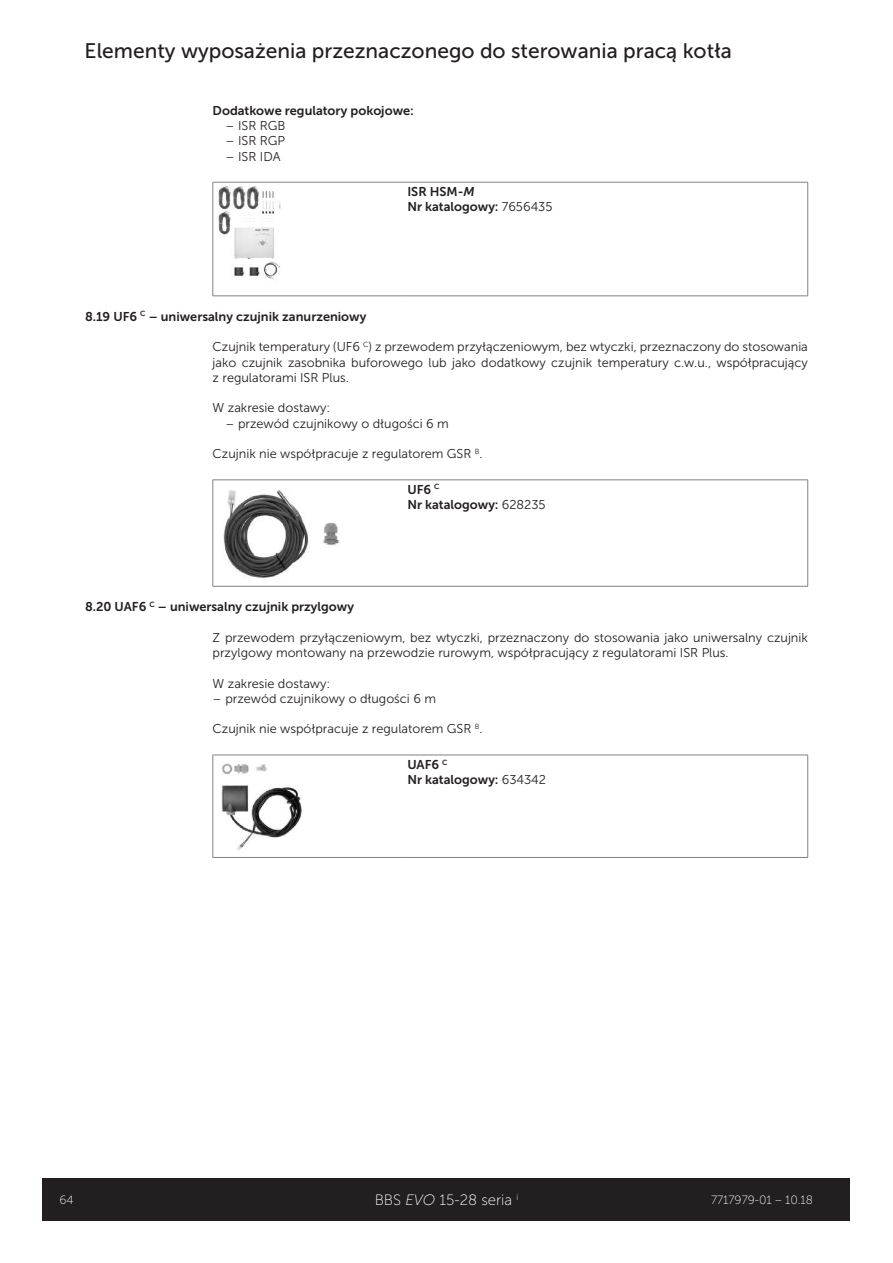
<style>
.page{position:relative;width:893px;height:1263px;background:#fff}
.page>*{position:absolute;margin:0;border:0;box-sizing:border-box;transform-origin:0 0}
.t1{font:21px "Museo Sans 500";color:#231f20}
.t2{font:15px "Museo Sans 100";color:#fff}
.t3{font:12.75px/15.3px "Museo Sans 300";color:#231f20;text-align:justify}
.t4{font:12.75px/15.3px "Museo Sans 700";color:#231f20}
.t5{font:12px "Museo Sans 100";color:#fff}
.s1{font-style:italic}
.s2{font-family:"Museo Sans 300"}
</style>
<div class="page">
<div style="left:43px;top:1178px;width:807px;height:42px;background:#231f20"></div>
<hr style="left:213px;top:182px;width:190px;height:1px;background:#808285">
<hr style="left:213px;top:182px;width:1px;height:114px;background:#808285">
<hr style="left:403px;top:182px;width:405px;height:1px;background:#808285">
<hr style="left:807px;top:182px;width:1px;height:114px;background:#808285">
<hr style="left:213px;top:296px;width:190px;height:1px;background:#808285">
<hr style="left:403px;top:296px;width:405px;height:1px;background:#808285">
<img style="left:218px;top:186px;width:63px;height:93px">
<hr style="left:213px;top:480px;width:190px;height:1px;background:#808285">
<hr style="left:213px;top:480px;width:1px;height:106px;background:#808285">
<hr style="left:403px;top:480px;width:405px;height:1px;background:#808285">
<hr style="left:807px;top:480px;width:1px;height:106px;background:#808285">
<hr style="left:213px;top:586px;width:190px;height:1px;background:#808285">
<hr style="left:403px;top:586px;width:405px;height:1px;background:#808285">
<img style="left:223px;top:490px;width:116px;height:88px">
<hr style="left:213px;top:755px;width:190px;height:1px;background:#808285">
<hr style="left:213px;top:755px;width:1px;height:102px;background:#808285">
<hr style="left:403px;top:755px;width:405px;height:1px;background:#808285">
<hr style="left:807px;top:755px;width:1px;height:102px;background:#808285">
<hr style="left:213px;top:857px;width:190px;height:1px;background:#808285">
<hr style="left:403px;top:857px;width:405px;height:1px;background:#808285">
<img style="left:221px;top:763px;width:81px;height:87px">
<h1 class="t1" style="left:85px;top:40px;width:649px">Elementy wyposażenia przeznaczonego do sterowania pracą kotła</h1>
<p class="t4" style="left:213px;top:103px;width:203px">Dodatkowe regulatory pokojowe:</p>
<p class="t3" style="left:225px;top:118px;width:62px">– ISR RGB</p>
<p class="t3" style="left:225px;top:133px;width:61px">– ISR RGP</p>
<p class="t3" style="left:225px;top:149px;width:57px">– ISR IDA</p>
<p class="t4" style="left:407px;top:184px;width:147px">ISR HSM-<span class="s1">M<br></span>Nr katalogowy: <span class="s2">7656435</span></p>
<p class="t4" style="left:85px;top:309px;width:283px">8.19 UF6 <sup>C</sup> – uniwersalny czujnik zanurzeniowy</p>
<p class="t3" style="left:213px;top:339px;width:597px">Czujnik temperatury (UF6 <sup>C</sup>) z przewodem przyłączeniowym, bez wtyczki, przeznaczony do stosowania jako czujnik zasobnika buforowego lub jako dodatkowy czujnik temperatury c.w.u., współpracujący z regulatorami ISR Plus.</p>
<p class="t3" style="left:213px;top:400px;width:119px">W zakresie dostawy:</p>
<p class="t3" style="left:225px;top:416px;width:225px">– przewód czujnikowy o długości 6 m</p>
<p class="t3" style="left:213px;top:446px;width:272px">Czujnik nie współpracuje z regulatorem GSR <sup>B</sup>.</p>
<p class="t4" style="left:407px;top:482px;width:140px">UF6 <sup>C<br></sup>Nr katalogowy: <span class="s2">628235</span></p>
<p class="t4" style="left:85px;top:599px;width:270px">8.20 UAF6 <sup>C</sup> – uniwersalny czujnik przylgowy</p>
<p class="t3" style="left:213px;top:630px;width:597px">Z przewodem przyłączeniowym, bez wtyczki, przeznaczony do stosowania jako uniwersalny czujnik przylgowy montowany na przewodzie rurowym, współpracujący z regulatorami ISR Plus.</p>
<p class="t3" style="left:213px;top:676px;width:119px">W zakresie dostawy:</p>
<p class="t3" style="left:213px;top:691px;width:225px">– przewód czujnikowy o długości 6 m</p>
<p class="t3" style="left:213px;top:721px;width:272px">Czujnik nie współpracuje z regulatorem GSR <sup>B</sup>.</p>
<p class="t4" style="left:407px;top:757px;width:140px">UAF6 <sup>C<br></sup>Nr katalogowy: <span class="s2">634342</span></p>
<p class="t5" style="left:60px;top:1193px;width:16px">64</p>
<p class="t2" style="left:375px;top:1192px;width:145px">BBS <span class="s1">EVO</span> 15-28 seria <sup>i</sup></p>
<p class="t5" style="left:711px;top:1193px;width:103px">7717979-01 – 10.18</p>
</div>
